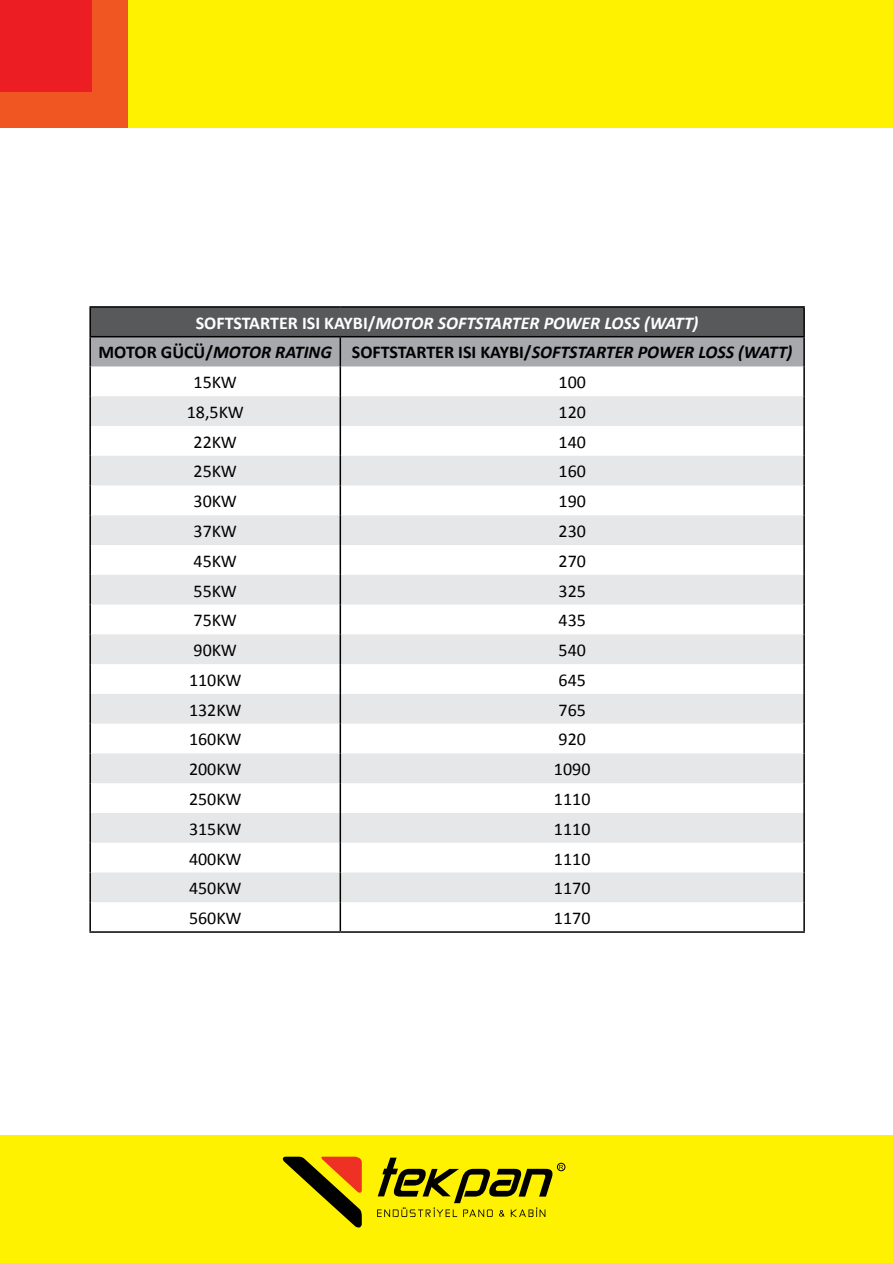
<style>
.page{position:relative;width:893px;height:1263px;background:#fff}
.page>*{position:absolute;margin:0;border:0;box-sizing:border-box;transform-origin:0 0}
.t1{font:18px "Calibri";color:#000}
.t2{font:italic 700 18px "Calibri";color:#000}
.t3{font:italic 700 18px "Calibri";color:#fff}
.s1{font-style:normal}
</style>
<div class="page">
<div style="left:0;top:1135px;width:893px;height:128px;background:#fff200"></div>
<div style="left:0;top:0;width:893px;height:128px;background:#fff200"></div>
<svg style="left:282px;top:1157px;width:80px;height:71px"></svg>
<div style="left:557px;top:1163px;width:8px;height:8px;border:1px solid #000;border-radius:50%"></div>
<svg style="left:377px;top:1157px;width:186px;height:60px"></svg>
<div style="left:0;top:0;width:127px;height:128px;background:#f05622"></div>
<div style="left:0;top:0;width:92px;height:92px;background:#ed1d24"></div>
<div style="left:90px;top:307px;width:714px;height:30px;background:#58595b"></div>
<svg style="left:91px;top:396px;width:712px;height:506px;fill:#e6e7e8"></svg>
<hr style="left:89px;top:306px;width:251px;height:2px;background:#000">
<hr style="left:89px;top:308px;width:2px;height:28px;background:#000">
<hr style="left:340px;top:306px;width:465px;height:2px;background:#000">
<hr style="left:803px;top:308px;width:2px;height:28px;background:#000">
<hr style="left:89px;top:336px;width:251px;height:1px;background:#000">
<hr style="left:89px;top:337px;width:2px;height:29px;background:#000">
<hr style="left:340px;top:336px;width:465px;height:1px;background:#000">
<div style="left:90px;top:337px;width:713px;height:29px;background:#a7a9ac"></div>
<hr style="left:803px;top:337px;width:2px;height:29px;background:#000">
<hr style="left:89px;top:366px;width:2px;height:30px;background:#000">
<hr style="left:340px;top:366px;width:1px;height:30px;background:#000">
<hr style="left:803px;top:366px;width:2px;height:30px;background:#000">
<hr style="left:89px;top:396px;width:2px;height:30px;background:#000">
<hr style="left:340px;top:396px;width:1px;height:30px;background:#000">
<hr style="left:803px;top:396px;width:2px;height:30px;background:#000">
<hr style="left:89px;top:426px;width:2px;height:30px;background:#000">
<hr style="left:340px;top:426px;width:1px;height:30px;background:#000">
<hr style="left:803px;top:426px;width:2px;height:30px;background:#000">
<hr style="left:89px;top:456px;width:2px;height:29px;background:#000">
<svg style="left:340px;top:456px;width:1px;height:29px"></svg>
<hr style="left:803px;top:456px;width:2px;height:29px;background:#000">
<hr style="left:89px;top:485px;width:2px;height:30px;background:#000">
<hr style="left:340px;top:485px;width:1px;height:30px;background:#000">
<hr style="left:803px;top:485px;width:2px;height:30px;background:#000">
<hr style="left:89px;top:515px;width:2px;height:30px;background:#000">
<hr style="left:340px;top:515px;width:1px;height:30px;background:#000">
<hr style="left:803px;top:515px;width:2px;height:30px;background:#000">
<hr style="left:89px;top:545px;width:2px;height:30px;background:#000">
<hr style="left:340px;top:545px;width:1px;height:30px;background:#000">
<hr style="left:803px;top:545px;width:2px;height:30px;background:#000">
<hr style="left:89px;top:575px;width:2px;height:30px;background:#000">
<hr style="left:340px;top:575px;width:1px;height:30px;background:#000">
<hr style="left:803px;top:575px;width:2px;height:30px;background:#000">
<hr style="left:89px;top:605px;width:2px;height:29px;background:#000">
<svg style="left:340px;top:605px;width:1px;height:29px"></svg>
<hr style="left:803px;top:605px;width:2px;height:29px;background:#000">
<hr style="left:89px;top:634px;width:2px;height:30px;background:#000">
<hr style="left:340px;top:634px;width:1px;height:30px;background:#000">
<hr style="left:803px;top:634px;width:2px;height:30px;background:#000">
<hr style="left:89px;top:664px;width:2px;height:30px;background:#000">
<hr style="left:340px;top:664px;width:1px;height:30px;background:#000">
<hr style="left:803px;top:664px;width:2px;height:30px;background:#000">
<hr style="left:89px;top:694px;width:2px;height:30px;background:#000">
<hr style="left:340px;top:694px;width:1px;height:30px;background:#000">
<hr style="left:803px;top:694px;width:2px;height:30px;background:#000">
<hr style="left:89px;top:724px;width:2px;height:29px;background:#000">
<svg style="left:340px;top:724px;width:1px;height:29px"></svg>
<hr style="left:803px;top:724px;width:2px;height:29px;background:#000">
<hr style="left:89px;top:753px;width:2px;height:30px;background:#000">
<hr style="left:340px;top:753px;width:1px;height:30px;background:#000">
<hr style="left:803px;top:753px;width:2px;height:30px;background:#000">
<hr style="left:89px;top:783px;width:2px;height:30px;background:#000">
<hr style="left:340px;top:783px;width:1px;height:30px;background:#000">
<hr style="left:803px;top:783px;width:2px;height:30px;background:#000">
<hr style="left:89px;top:813px;width:2px;height:30px;background:#000">
<hr style="left:340px;top:813px;width:1px;height:30px;background:#000">
<hr style="left:803px;top:813px;width:2px;height:30px;background:#000">
<hr style="left:89px;top:843px;width:2px;height:29px;background:#000">
<svg style="left:340px;top:843px;width:1px;height:29px"></svg>
<hr style="left:803px;top:843px;width:2px;height:29px;background:#000">
<hr style="left:89px;top:872px;width:2px;height:30px;background:#000">
<hr style="left:340px;top:872px;width:1px;height:30px;background:#000">
<hr style="left:803px;top:872px;width:2px;height:30px;background:#000">
<hr style="left:89px;top:902px;width:2px;height:29px;background:#000">
<svg style="left:340px;top:902px;width:1px;height:29px"></svg>
<hr style="left:803px;top:902px;width:2px;height:29px;background:#000">
<hr style="left:89px;top:931px;width:251px;height:2px;background:#000">
<hr style="left:340px;top:931px;width:465px;height:2px;background:#000">
<p class="t3" style="left:196px;top:311px;width:504px"><span class="s1">SOFTSTARTER ISI KAYBI/</span>MOTOR SOFTSTARTER POWER LOSS (WATT)</p>
<p class="t2" style="left:99px;top:341px;width:695px"><span class="s1">MOTOR GÜCÜ/</span>MOTOR RATING <span class="s1">SOFTSTARTER ISI KAYBI/</span>SOFTSTARTER POWER LOSS (WATT)</p>
<p class="t1" style="left:194px;top:371px;width:45px">15KW</p>
<p class="t1" style="left:558px;top:371px;width:29px">100</p>
<p class="t1" style="left:187px;top:400px;width:58px">18,5KW</p>
<p class="t1" style="left:558px;top:400px;width:29px">120</p>
<p class="t1" style="left:194px;top:430px;width:45px">22KW</p>
<p class="t1" style="left:558px;top:430px;width:29px">140</p>
<p class="t1" style="left:194px;top:460px;width:45px">25KW</p>
<p class="t1" style="left:558px;top:460px;width:29px">160</p>
<p class="t1" style="left:194px;top:490px;width:45px">30KW</p>
<p class="t1" style="left:558px;top:490px;width:29px">190</p>
<p class="t1" style="left:194px;top:520px;width:45px">37KW</p>
<p class="t1" style="left:558px;top:520px;width:29px">230</p>
<p class="t1" style="left:194px;top:549px;width:45px">45KW</p>
<p class="t1" style="left:558px;top:549px;width:29px">270</p>
<p class="t1" style="left:194px;top:579px;width:45px">55KW</p>
<p class="t1" style="left:558px;top:579px;width:29px">325</p>
<p class="t1" style="left:194px;top:609px;width:45px">75KW</p>
<p class="t1" style="left:558px;top:609px;width:29px">435</p>
<p class="t1" style="left:194px;top:639px;width:45px">90KW</p>
<p class="t1" style="left:558px;top:639px;width:29px">540</p>
<p class="t1" style="left:189px;top:668px;width:54px">110KW</p>
<p class="t1" style="left:558px;top:668px;width:29px">645</p>
<p class="t1" style="left:189px;top:698px;width:54px">132KW</p>
<p class="t1" style="left:558px;top:698px;width:29px">765</p>
<p class="t1" style="left:189px;top:728px;width:54px">160KW</p>
<p class="t1" style="left:558px;top:728px;width:29px">920</p>
<p class="t1" style="left:189px;top:758px;width:54px">200KW</p>
<p class="t1" style="left:554px;top:758px;width:38px">1090</p>
<p class="t1" style="left:189px;top:788px;width:54px">250KW</p>
<p class="t1" style="left:554px;top:788px;width:38px">1110</p>
<p class="t1" style="left:189px;top:817px;width:54px">315KW</p>
<p class="t1" style="left:554px;top:817px;width:38px">1110</p>
<p class="t1" style="left:189px;top:847px;width:54px">400KW</p>
<p class="t1" style="left:554px;top:847px;width:38px">1110</p>
<p class="t1" style="left:189px;top:877px;width:54px">450KW</p>
<p class="t1" style="left:554px;top:877px;width:38px">1170</p>
<p class="t1" style="left:189px;top:907px;width:54px">560KW</p>
<p class="t1" style="left:554px;top:907px;width:38px">1170</p>
</div>
